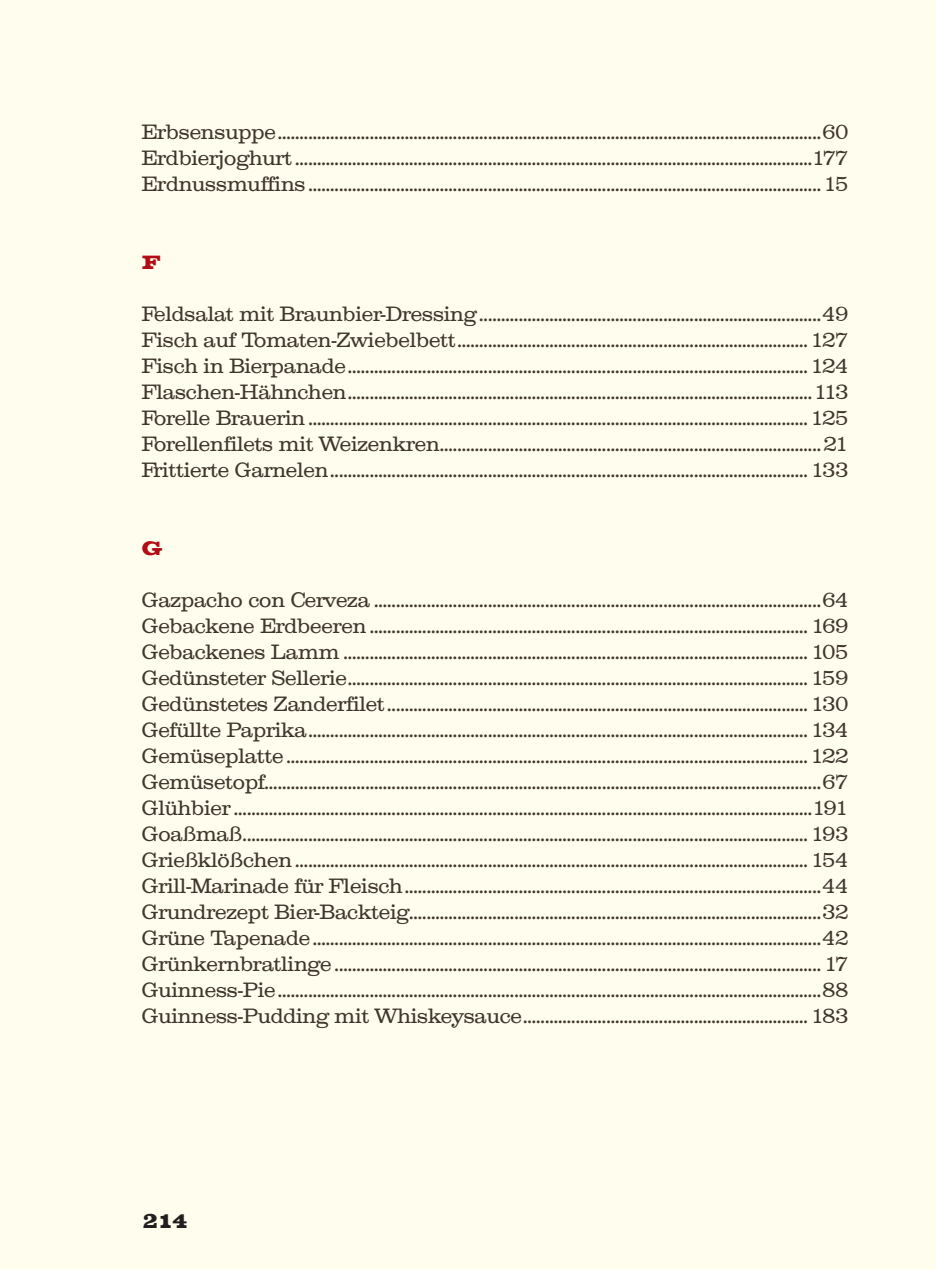
<style>
.page{position:relative;width:936px;height:1270px;background:#fff}
.page>*{position:absolute;margin:0;border:0;box-sizing:border-box;transform-origin:0 0}
.t1{font:700 21px "Volta EF";color:#231f20}
.t2{font:300 20px/26px "Clarendon";color:#3f372e;text-align:justify}
.t3{font:700 20px "Volta EF";color:#b00d15}
</style>
<div class="page">
<div style="left:0;top:0;width:935px;height:1270px;background:#fffdee"></div>
<p class="t2" style="left:142px;top:119px;width:707px">Erbsensuppe............................................................................................................................60<br>Erdbierjoghurt ......................................................................................................................177<br>Erdnussmuffins .....................................................................................................................15</p>
<p class="t3" style="left:142px;top:251px;width:20px">F</p>
<p class="t2" style="left:142px;top:301px;width:708px">Feldsalat mit Braunbier-Dressing..............................................................................49<br>Fisch auf Tomaten-Zwiebelbett................................................................................127<br>Fisch in Bierpanade.........................................................................................................124<br>Flaschen-Hähnchen..........................................................................................................113<br>Forelle Brauerin ..................................................................................................................125<br>Forellenfilets mit Weizenkren.......................................................................................21<br>Frittierte Garnelen............................................................................................................. 133</p>
<p class="t3" style="left:142px;top:537px;width:22px">G</p>
<p class="t2" style="left:142px;top:587px;width:708px">Gazpacho con Cerveza ......................................................................................................64<br>Gebackene Erdbeeren .................................................................................................... 169<br>Gebackenes Lamm .......................................................................................................... 105<br>Gedünsteter Sellerie......................................................................................................... 159<br>Gedünstetes Zanderfilet................................................................................................ 130<br>Gefüllte Paprika.................................................................................................................. 134<br>Gemüseplatte .......................................................................................................................122<br>Gemüsetopf...............................................................................................................................67<br>Glühbier ....................................................................................................................................191<br>Goaßmaß................................................................................................................................. 193<br>Grießklößchen ..................................................................................................................... 154<br>Grill-Marinade für Fleisch...............................................................................................44<br>Grundrezept Bier-Backteig..............................................................................................32<br>Grüne Tapenade....................................................................................................................42<br>Grünkernbratlinge ............................................................................................................... 17<br>Guinness-Pie............................................................................................................................88<br>Guinness-Pudding mit Whiskeysauce................................................................. 183</p>
<p class="t1" style="left:142px;top:1209px;width:48px">214</p>
</div>
